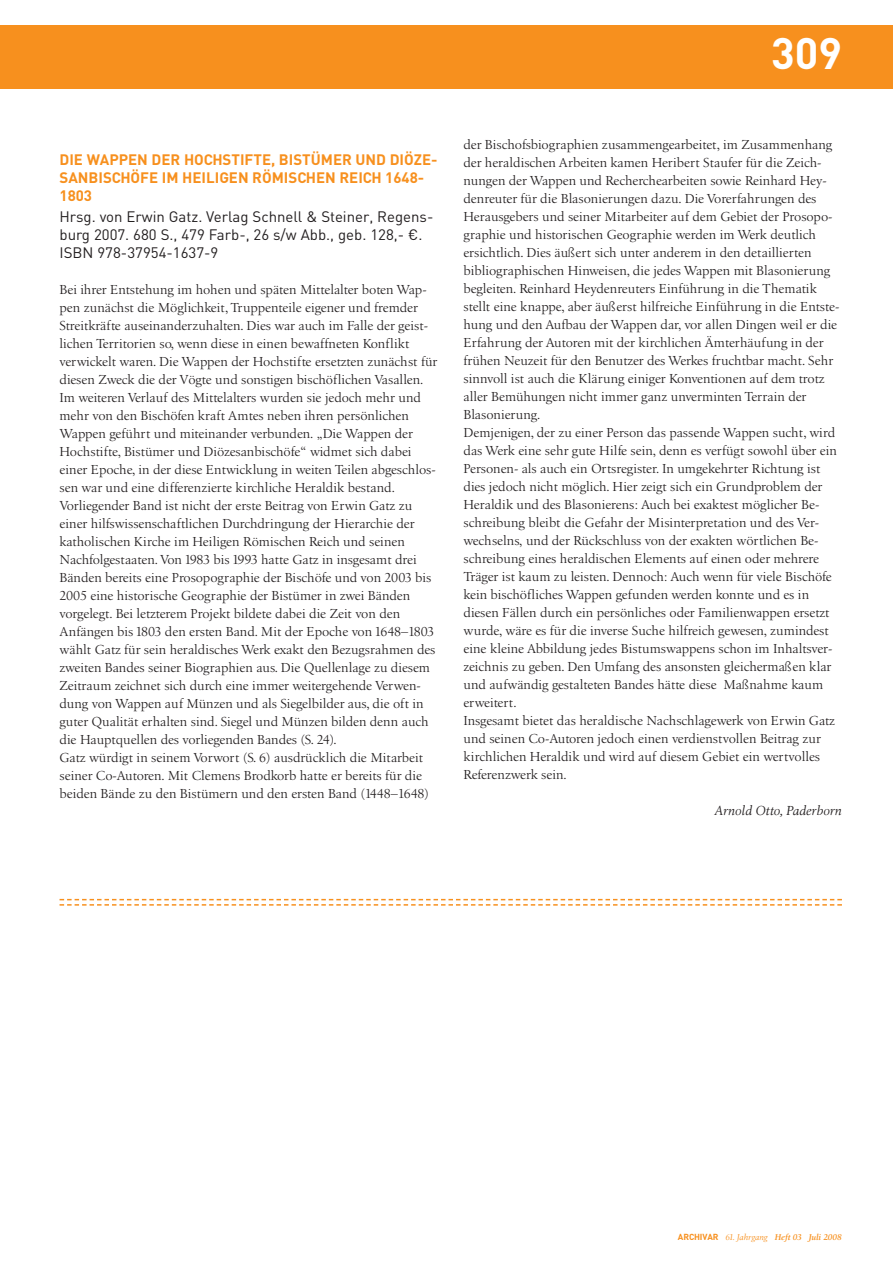
<style>
.page{position:relative;width:893px;height:1263px;background:#fff}
.page>*{position:absolute;margin:0;border:0;box-sizing:border-box;transform-origin:0 0}
.t1{font:700 43.5px "DIN";color:#fff}
.t2{font:15px/18px "DIN";color:#231f20}
.t3{font:700 15px/18px "DIN";color:#f7901e}
.t4{font:13.5px/18px "Birka";color:#231f20}
.t5{font:italic 13.5px "Birka";letter-spacing:-.01em;color:#231f20}
.t6{font:italic 600 8.7px "Birka";letter-spacing:-.005em;color:#f7901e}
.s1{font-family:"DIN";font-weight:700;font-style:normal}
.s2{font-weight:400}
</style>
<div class="page">
<div style="left:0;top:26px;width:893px;height:63px;background:#f7901e"></div>
<svg style="left:60px;top:899px;width:782px;height:7px"></svg>
<h1 class="t1" style="left:771px;top:29px;width:72px">309</h1>
<p class="t3" style="left:60px;top:150px;width:380px">DIE WAPPEN DER HOCHSTIFTE, BISTÜMER UND DIÖZE-<br>SANBISCHÖFE IM HEILIGEN RÖMISCHEN REICH 1648-<br>1803</p>
<p class="t2" style="left:60px;top:209px;width:375px">Hrsg. von Erwin Gatz. Verlag Schnell &amp; Steiner, Regens&shy;burg 2007. 680 S., 479 Farb-, 26 s/w Abb., geb. 128,- €.<br>ISBN 978-37954-1637-9</p>
<p class="t4" style="left:60px;top:281px;width:379px">Bei ihrer Entstehung im hohen und späten Mittelalter boten Wap&shy;pen zunächst die Möglichkeit, Truppenteile eigener und fremder Streitkräfte auseinanderzuhalten. Dies war auch im Falle der geist&shy;lichen Territorien so, wenn diese in einen bewaffneten Konflikt verwickelt waren. Die Wappen der Hochstifte ersetzten zunächst für diesen Zweck die der Vögte und sonstigen bischöflichen Vasallen.<br>Im weiteren Verlauf des Mittelalters wurden sie jedoch mehr und mehr von den Bischöfen kraft Amtes neben ihren persönlichen Wappen geführt und miteinander verbunden. „Die Wappen der Hochstifte, Bistümer und Diözesanbischöfe“ widmet sich dabei einer Epoche, in der diese Entwicklung in weiten Teilen abgeschlos&shy;sen war und eine differenzierte kirchliche Heraldik bestand.<br>Vorliegender Band ist nicht der erste Beitrag von Erwin Gatz zu einer hilfswissenschaftlichen Durchdringung der Hierarchie der katholischen Kirche im Heiligen Römischen Reich und seinen Nachfolgestaaten. Von 1983 bis 1993 hatte Gatz in insgesamt drei Bänden bereits eine Prosopographie der Bischöfe und von 2003 bis 2005 eine historische Geographie der Bistümer in zwei Bänden vorgelegt. Bei letzterem Projekt bildete dabei die Zeit von den Anfängen bis 1803 den ersten Band. Mit der Epoche von 1648–1803 wählt Gatz für sein heraldisches Werk exakt den Bezugsrahmen des zweiten Bandes seiner Biographien aus. Die Quellenlage zu diesem Zeitraum zeichnet sich durch eine immer weitergehende Verwen&shy;dung von Wappen auf Münzen und als Siegelbilder aus, die oft in guter Qualität erhalten sind. Siegel und Münzen bilden denn auch die Hauptquellen des vorliegenden Bandes (S. 24).<br>Gatz würdigt in seinem Vorwort (S. 6) ausdrücklich die Mitarbeit seiner Co-Autoren. Mit Clemens Brodkorb hatte er bereits für die beiden Bände zu den Bistümern und den ersten Band (1448–1648)</p>
<p class="t4" style="left:463px;top:137px;width:377px">der Bischofsbiographien zusammengearbeitet, im Zusammenhang der heraldischen Arbeiten kamen Heribert Staufer für die Zeich&shy;nungen der Wappen und Recherchearbeiten sowie Reinhard Hey&shy;denreuter für die Blasonierungen dazu. Die Vorerfahrungen des Herausgebers und seiner Mitarbeiter auf dem Gebiet der Prosopo&shy;graphie und historischen Geographie werden im Werk deutlich ersichtlich. Dies äußert sich unter anderem in den detaillierten bibliographischen Hinweisen, die jedes Wappen mit Blasonierung begleiten. Reinhard Heydenreuters Einführung in die Thematik stellt eine knappe, aber äußerst hilfreiche Einführung in die Entste&shy;hung und den Aufbau der Wappen dar, vor allen Dingen weil er die Erfahrung der Autoren mit der kirchlichen Ämterhäufung in der frühen Neuzeit für den Benutzer des Werkes fruchtbar macht. Sehr sinnvoll ist auch die Klärung einiger Konventionen auf dem trotz aller Bemühungen nicht immer ganz unverminten Terrain der Blasonierung.<br>Demjenigen, der zu einer Person das passende Wappen sucht, wird das Werk eine sehr gute Hilfe sein, denn es verfügt sowohl über ein Personen- als auch ein Ortsregister. In umgekehrter Richtung ist dies jedoch nicht möglich. Hier zeigt sich ein Grundproblem der Heraldik und des Blasonierens: Auch bei exaktest möglicher Be&shy;schreibung bleibt die Gefahr der Misinterpretation und des Ver&shy;wechselns, und der Rückschluss von der exakten wörtlichen Be&shy;schreibung eines heraldischen Elements auf einen oder mehrere Träger ist kaum zu leisten. Dennoch: Auch wenn für viele Bischöfe kein bischöfliches Wappen gefunden werden konnte und es in diesen Fällen durch ein persönliches oder Familienwappen ersetzt wurde, wäre es für die inverse Suche hilfreich gewesen, zumindest eine kleine Abbildung jedes Bistumswappens schon im Inhaltsver&shy;zeichnis zu geben. Den Umfang des ansonsten gleichermaßen klar und aufwändig gestalteten Bandes hätte diese Maßnahme kaum erweitert.<br>Insgesamt bietet das heraldische Nachschlagewerk von Erwin Gatz und seinen Co-Autoren jedoch einen verdienstvollen Beitrag zur kirchlichen Heraldik und wird auf diesem Gebiet ein wertvolles Referenzwerk sein.</p>
<p class="t5" style="left:714px;top:805px;width:129px">Arnold Otto, Paderborn</p>
<p class="t6" style="left:678px;top:1233px;width:166px"><span class="s1">ARCHIVAR</span> <span class="s2">61. Jahrgang</span> Heft 03 Juli 2008</p>
</div>
